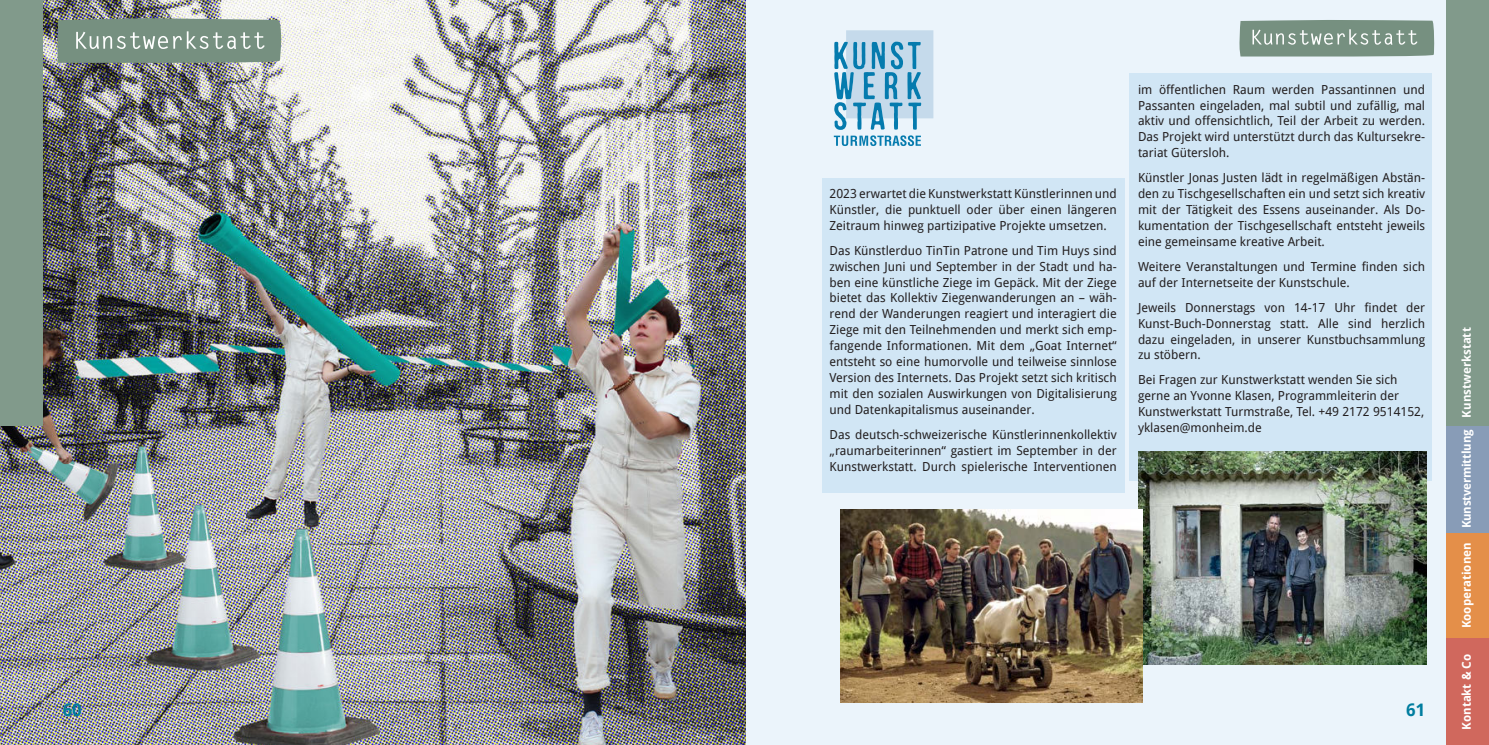
<style>
.page{position:relative;width:1489px;height:745px;background:#fff}
.page>*{position:absolute;margin:0;border:0;box-sizing:border-box;transform-origin:0 0}
.t1{font:700 17.25px "Droid Sans";color:#007d9f}
.t2{font:12.45px/15.9px "Droid Sans";color:#231f20;text-align:justify}
.t3{font:700 12px "Droid Sans";color:#fff}
.t4{font:700 12px "Droid Sans";letter-spacing:-.02em;color:#fff}
</style>
<div class="page">
<div style="left:744px;top:0;width:744px;height:744px;background:#ebf4fb"></div>
<div style="left:822px;top:178px;width:302px;height:314px;background:#d1e6f5"></div>
<img style="left:0;top:0;width:745px;height:744px">
<svg style="left:57px;top:18px;width:226px;height:45px"></svg>
<div style="left:1129px;top:73px;width:301px;height:407px;background:#d1e6f5"></div>
<svg style="left:833px;top:30px;width:100px;height:116px"></svg>
<div style="left:1446px;top:531px;width:42px;height:107px;background:#e48f49"></div>
<div style="left:1446px;top:0;width:42px;height:531px;background:#889cb7"></div>
<div style="left:1446px;top:638px;width:42px;height:106px;background:#d0685d"></div>
<div style="left:1446px;top:0;width:42px;height:425px;background:#819a8b"></div>
<svg style="left:1239px;top:20px;width:195px;height:36px"></svg>
<div style="left:0;top:0;width:43px;height:425px;background:#819a8b"></div>
<img style="left:1137px;top:451px;width:288px;height:213px">
<img style="left:840px;top:509px;width:302px;height:193px">
<h1 class="t1" style="left:63px;top:702px;width:21px">60</h1>
<p class="t2" style="left:829px;top:186px;width:289px">2023 erwartet die Kunstwerkstatt Künstlerinnen und Künstler, die punktuell oder über einen längeren Zeitraum hinweg partizipative Projekte umsetzen.</p>
<p class="t2" style="left:829px;top:243px;width:289px">Das Künstlerduo TinTin Patrone und Tim Huys sind zwischen Juni und September in der Stadt und ha&shy;ben eine künstliche Ziege im Gepäck. Mit der Ziege bietet das Kollektiv Ziegenwanderungen an – wäh&shy;rend der Wanderungen reagiert und interagiert die Ziege mit den Teilnehmenden und merkt sich emp&shy;fangende Informationen. Mit dem „Goat Internet“ entsteht so eine humorvolle und teilweise sinnlose Version des Internets. Das Projekt setzt sich kritisch mit den sozialen Auswirkungen von Digitalisierung und Datenkapitalismus auseinander.</p>
<p class="t2" style="left:829px;top:427px;width:289px">Das deutsch-schweizerische Künstlerinnenkollektiv „raumarbeiterinnen“ gastiert im September in der Kunstwerkstatt. Durch spielerische Interventionen</p>
<p class="t2" style="left:1137px;top:82px;width:289px">im öffentlichen Raum werden Passantinnen und Passanten eingeladen, mal subtil und zufällig, mal aktiv und offensichtlich, Teil der Arbeit zu werden.<br>Das Projekt wird unterstützt durch das Kultursekre&shy;tariat Gütersloh.</p>
<p class="t2" style="left:1137px;top:171px;width:289px">Künstler Jonas Justen lädt in regelmäßigen Abstän&shy;den zu Tischgesellschaften ein und setzt sich kreativ mit der Tätigkeit des Essens auseinander. Als Do&shy;kumentation der Tischgesellschaft entsteht jeweils eine gemeinsame kreative Arbeit.</p>
<p class="t2" style="left:1137px;top:259px;width:289px">Weitere Veranstaltungen und Termine finden sich auf der Internetseite der Kunstschule.</p>
<p class="t2" style="left:1137px;top:300px;width:289px">Jeweils Donnerstags von 14-17 Uhr findet der Kunst-Buch-Donnerstag statt. Alle sind herzlich dazu eingeladen, in unserer Kunstbuchsammlung zu stöbern.</p>
<p class="t2" style="left:1137px;top:373px;width:288px;text-align:left">Bei Fragen zur Kunstwerkstatt wenden Sie sich gerne an Yvonne Klasen, Programmleiterin der Kunstwerkstatt Turmstraße, Tel. +49 2172 9514152, yklasen@monheim.de</p>
<h1 class="t1" style="left:1405px;top:702px;width:21px">61</h1>
<p class="t3" style="left:1461px;top:417px;width:92px;rotate:-90deg">Kunstwerkstatt</p>
<p class="t4" style="left:1461px;top:528px;width:100px;rotate:-90deg">Kunstvermittlung</p>
<p class="t3" style="left:1461px;top:628px;width:88px;rotate:-90deg">Kooperationen</p>
<p class="t3" style="left:1461px;top:729px;width:77px;rotate:-90deg">Kontakt &amp; Co</p>
</div>
